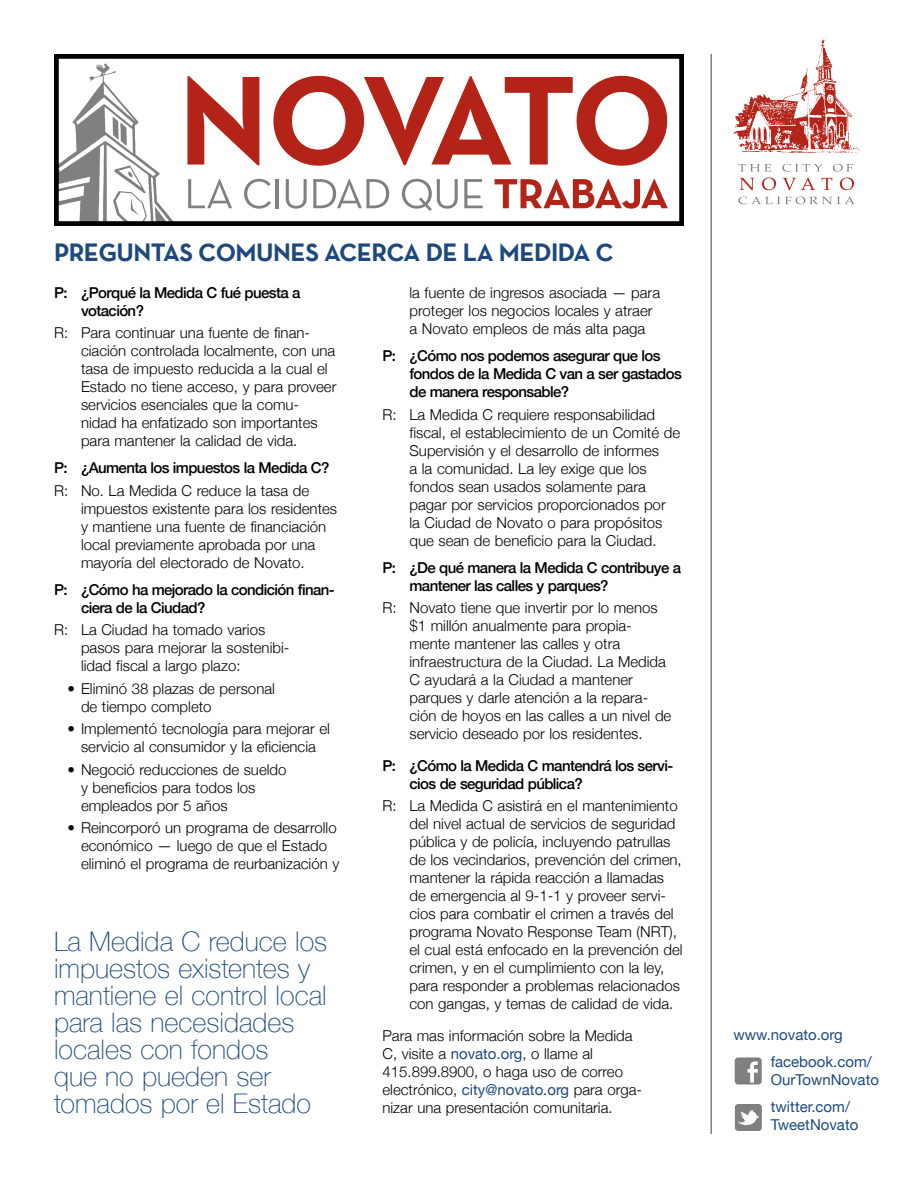
<style>
.page{position:relative;width:918px;height:1188px;background:#fff}
.page>*{position:absolute;margin:0;border:0;box-sizing:border-box;transform-origin:0 0}
.t1{font:100 27px/27px "Helvetica Neue";color:#1e497d}
.t2{font:700 25.5px "Neutra Text";letter-spacing:-.02em;color:#1e497d}
.t3{font:300 15px/18px "Helvetica Neue";color:#000}
.t4{font:500 15px/18px "Helvetica Neue";letter-spacing:-.04em;color:#000}
.t5{font:15px/27px "Helvetica Neue";color:#1e497d}
.s1{font-weight:400;color:#1e497d}
</style>
<div class="page">
<svg style="left:60px;top:63px;width:112px;height:157px"></svg>
<svg style="left:187px;top:76px;width:72px;height:89px"></svg>
<svg style="left:273px;top:76px;width:394px;height:90px"></svg>
<div style="left:54px;top:54px;width:630px;height:172px;border:5px solid #000"></div>
<svg style="left:188px;top:179px;width:44px;height:29px"></svg>
<svg style="left:244px;top:179px;width:27px;height:30px"></svg>
<hr style="left:276px;top:179px;width:3px;height:29px;background:#7f8080">
<svg style="left:286px;top:179px;width:21px;height:30px"></svg>
<svg style="left:313px;top:179px;width:76px;height:29px"></svg>
<svg style="left:402px;top:179px;width:56px;height:32px"></svg>
<svg style="left:464px;top:179px;width:19px;height:29px"></svg>
<svg style="left:495px;top:179px;width:173px;height:30px"></svg>
<hr style="left:710px;top:54px;width:2px;height:1080px;background:#7f8080">
<div style="left:735px;top:1057px;width:27px;height:27px;background:#7f8080;border-radius:3px"></div>
<svg style="left:748px;top:1061px;width:10px;height:22px"></svg>
<div style="left:735px;top:1104px;width:27px;height:27px;background:#7f8080;border-radius:3px"></div>
<svg style="left:737px;top:1110px;width:22px;height:16px"></svg>
<svg style="left:738px;top:197px;width:117px;height:7px"></svg>
<svg style="left:738px;top:164px;width:33px;height:7px"></svg>
<svg style="left:782px;top:164px;width:40px;height:8px"></svg>
<svg style="left:833px;top:164px;width:20px;height:8px"></svg>
<svg style="left:740px;top:178px;width:14px;height:12px"></svg>
<svg style="left:762px;top:178px;width:14px;height:12px"></svg>
<svg style="left:783px;top:178px;width:32px;height:12px"></svg>
<svg style="left:822px;top:178px;width:10px;height:12px"></svg>
<svg style="left:840px;top:178px;width:14px;height:12px"></svg>
<svg style="left:733px;top:39px;width:127px;height:114px"></svg>
<h2 class="t2" style="left:54px;top:236px;width:561px">PREGUNTAS COMUNES ACERCA DE LA MEDIDA C</h2>
<p class="t4" style="left:81px;top:283px;width:221px;text-indent:-27px">P: ¿Porqué la Medida C fué puesta a votación?</p>
<p class="t3" style="left:81px;top:323px;width:257px;text-indent:-27px">R: Para continuar una fuente de finan&shy;ciación controlada localmente, con una tasa de impuesto reducida a la cual el Estado no tiene acceso, y para proveer servicios esenciales que la comu&shy;nidad ha enfatizado son importantes para mantener la calidad de vida.</p>
<p class="t4" style="left:54px;top:458px;width:277px">P: ¿Aumenta los impuestos la Medida C?</p>
<p class="t3" style="left:81px;top:481px;width:258px;text-indent:-27px">R: No. La Medida C reduce la tasa de impuestos existente para los residentes y mantiene una fuente de financiación local previamente aprobada por una mayoría del electorado de Novato.</p>
<p class="t4" style="left:81px;top:580px;width:255px;text-indent:-27px">P: ¿Cómo ha mejorado la condición finan&shy;ciera de la Ciudad?</p>
<p class="t3" style="left:81px;top:620px;width:210px;text-indent:-27px">R: La Ciudad ha tomado varios pasos para mejorar la sostenibi&shy;lidad fiscal a largo plazo:</p>
<p class="t3" style="left:81px;top:679px;width:195px;text-indent:-14px">• Eliminó 38 plazas de personal de tiempo completo</p>
<p class="t3" style="left:68px;top:719px;width:264px;text-align:center">• Implementó tecnología para mejorar el servicio al consumidor y la eficiencia</p>
<p class="t3" style="left:81px;top:760px;width:207px;text-indent:-14px">• Negoció reducciones de sueldo y beneficios para todos los empleados por 5 años</p>
<p class="t3" style="left:81px;top:818px;width:260px;text-indent:-14px">• Reincorporó un programa de desarrollo económico — luego de que el Estado eliminó el programa de reurbanización y</p>
<h1 class="t1" style="left:54px;top:927px;width:275px">La Medida C reduce los impuestos existentes y mantiene el control local para las necesidades locales con fondos<br>que no pueden ser tomados por el Estado</h1>
<p class="t3" style="left:410px;top:283px;width:252px">la fuente de ingresos asociada — para proteger los negocios locales y atraer a Novato empleos de más alta paga</p>
<p class="t4" style="left:410px;top:346px;width:274px;text-indent:-27px">P: ¿Cómo nos podemos asegurar que los fondos de la Medida C van a ser gastados de manera responsable?</p>
<p class="t3" style="left:410px;top:404px;width:272px;text-indent:-27px">R: La Medida C requiere responsabilidad fiscal, el establecimiento de un Comité de Supervisión y el desarrollo de informes<br>a la comunidad. La ley exige que los fondos sean usados solamente para pagar por servicios proporcionados por<br>la Ciudad de Novato o para propósitos que sean de beneficio para la Ciudad.</p>
<p class="t4" style="left:410px;top:558px;width:273px;text-indent:-27px">P: ¿De qué manera la Medida C contribuye a mantener las calles y parques?</p>
<p class="t3" style="left:410px;top:598px;width:263px;text-indent:-27px">R: Novato tiene que invertir por lo menos $1 millón anualmente para propia&shy;mente mantener las calles y otra infraestructura de la Ciudad. La Medida C ayudará a la Ciudad a mantener parques y darle atención a la repara&shy;ción de hoyos en las calles a un nivel de servicio deseado por los residentes.</p>
<p class="t4" style="left:410px;top:756px;width:265px;text-indent:-27px">P: ¿Cómo la Medida C mantendrá los servi&shy;cios de seguridad pública?</p>
<p class="t3" style="left:410px;top:796px;width:275px;text-indent:-27px">R: La Medida C asistirá en el mantenimiento del nivel actual de servicios de seguridad pública y de policía, incluyendo patrullas de los vecindarios, prevención del crimen, mantener la rápida reacción a llamadas de emergencia al 9-1-1 y proveer servi&shy;cios para combatir el crimen a través del programa Novato Response Team (NRT), el cual está enfocado en la prevención del crimen, y en el cumplimiento con la ley, para responder a problemas relacionados con gangas, y temas de calidad de vida.</p>
<p class="t3" style="left:382px;top:1025px;width:261px">Para mas información sobre la Medida C, visite a <span class="s1">novato.org</span>, o llame al 415.899.8900, o haga uso de correo electrónico, <span class="s1">city@novato.org</span> para orga&shy;nizar una presentación comunitaria.</p>
<p class="t5" style="left:771px;top:1022px;width:103px;text-indent:-37px">www.novato.org facebook.com/</p>
<p class="t5" style="left:771px;top:1067px;width:110px">OurTownNovato twitter.com/</p>
<p class="t5" style="left:771px;top:1112px;width:89px">TweetNovato</p>
</div>
